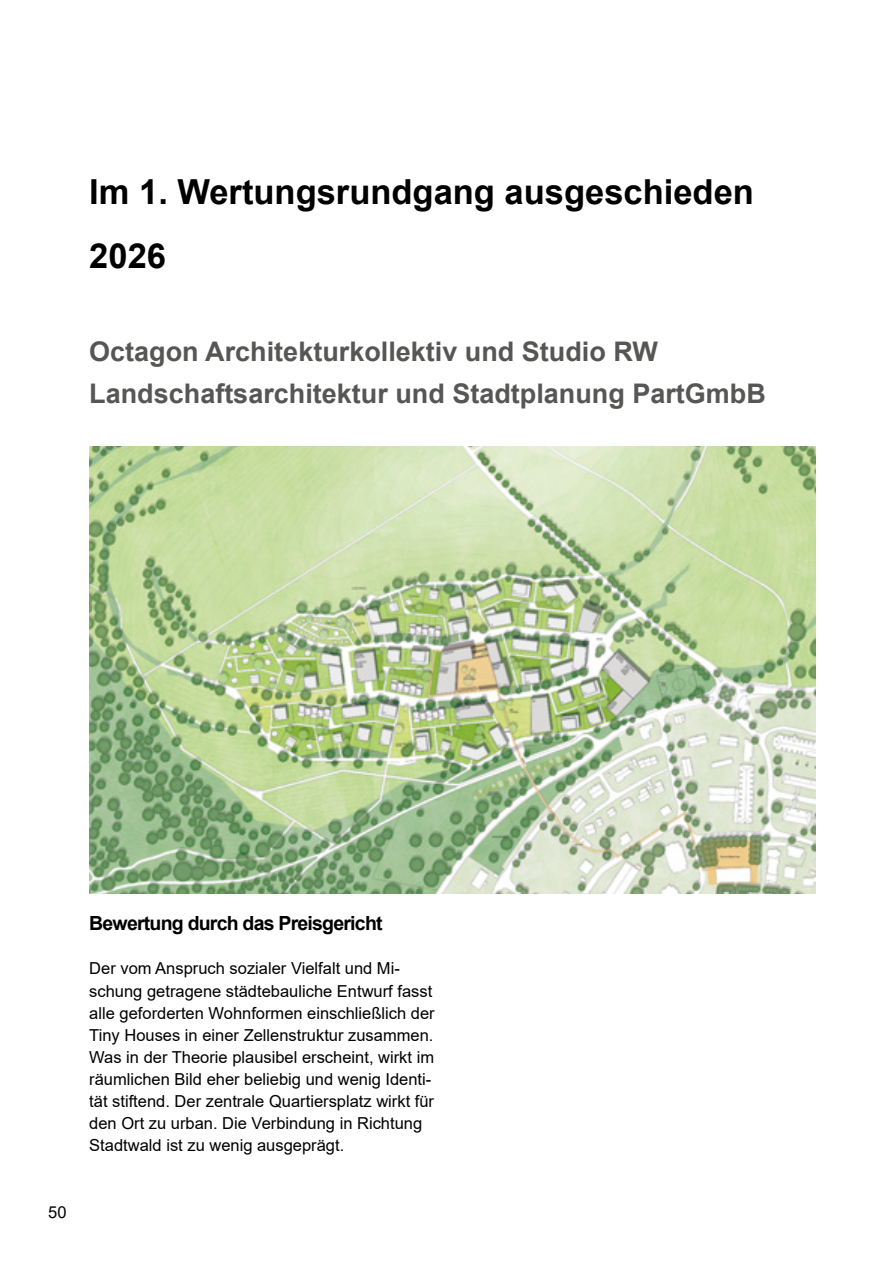
<style>
.page{position:relative;width:893px;height:1263px;background:#fff}
.page>*{position:absolute;margin:0;border:0;box-sizing:border-box;transform-origin:0 0}
.t1{font:700 34.5px/64.5px "Arial";color:#000}
.t2{font:700 27px/42px "Arial";color:#565655}
.t3{font:700 19.5px "Arial";letter-spacing:-.04em;color:#000}
.t4{font:16.5px/22.2px "Arial";color:#000}
</style>
<div class="page">
<img style="left:89px;top:446px;width:726px;height:447px">
<h1 class="t1" style="left:89px;top:160px;width:666px">Im 1. Wertungsrundgang ausgeschieden<br>2026</h1>
<h2 class="t2" style="left:89px;top:331px;width:678px">Octagon Architekturkollektiv und Studio RW<br>Landschaftsarchitektur und Stadtplanung PartGmbB</h2>
<p class="t4" style="left:48px;top:1201px;width:20px">50</p>
<p class="t3" style="left:89px;top:909px;width:295px">Bewertung durch das Preisgericht</p>
<p class="t4" style="left:89px;top:957px;width:347px">Der vom Anspruch sozialer Vielfalt und Mi&shy;schung getragene städtebauliche Entwurf fasst alle geforderten Wohnformen einschließlich der Tiny Houses in einer Zellenstruktur zusammen.<br>Was in der Theorie plausibel erscheint, wirkt im räumlichen Bild eher beliebig und wenig Identi&shy;tät stiftend. Der zentrale Quartiersplatz wirkt für den Ort zu urban. Die Verbindung in Richtung Stadtwald ist zu wenig ausgeprägt.</p>
</div>
